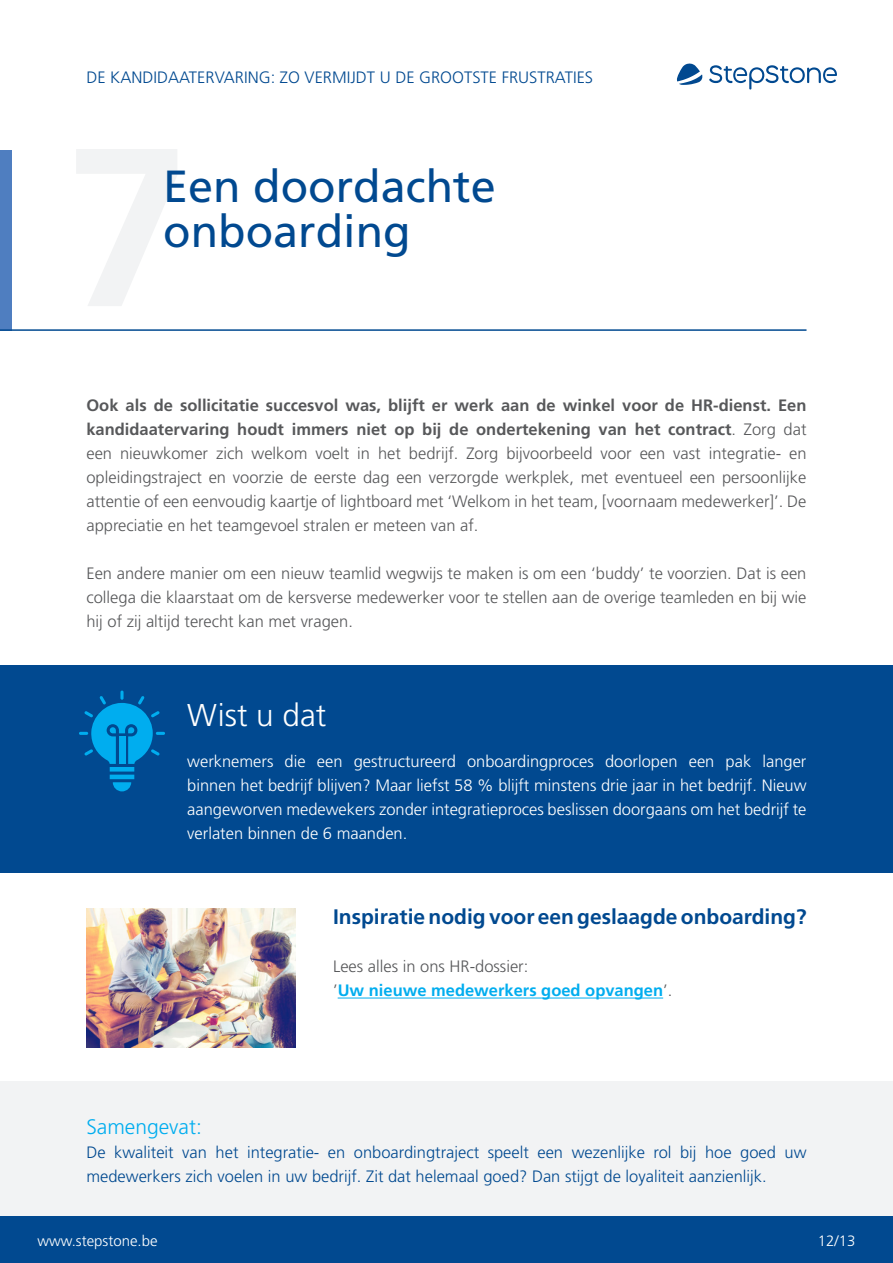
<style>
.page{position:relative;width:893px;height:1263px;background:#fff}
.page>*{position:absolute;margin:0;border:0;box-sizing:border-box;transform-origin:0 0}
.t1{font:45px "Frutiger LT Std";color:#014990}
.t2{font:300 31.5px "Frutiger LT Std";color:#fff}
.t3{font:700 21px "Frutiger LT Std";color:#014990}
.t4{font:300 21px "Frutiger LT Std";color:#00adef}
.t5{font:300 16.5px/24px "Frutiger LT Std";color:#57585a;text-align:justify}
.t6{font:300 16.5px/24px "Frutiger LT Std";color:#fff;text-align:justify}
.t7{font:300 16.5px/24px "Frutiger LT Std";color:#014990}
.t8{font:700 16.5px "Frutiger LT Std";color:#00adef}
.t9{font:300 15px "Frutiger LT Std";color:#fff}
.s1{font-weight:700}
.s2{font-weight:300;color:#57585a}
</style>
<div class="page">
<svg style="left:677px;top:63px;width:26px;height:22px"></svg>
<svg style="left:709px;top:65px;width:128px;height:25px"></svg>
<div style="left:0;top:1216px;width:893px;height:47px;background:#014990"></div>
<div style="left:0;top:151px;width:12px;height:180px;background:#4f7ec0"></div>
<hr style="left:0;top:329px;width:806px;height:2px;background:#014990">
<div style="left:0;top:665px;width:893px;height:208px;background:#014990"></div>
<svg style="left:120px;top:690px;width:4px;height:10px"></svg>
<hr style="left:110px;top:775px;width:24px;height:4px;background:#00adef">
<hr style="left:110px;top:767px;width:24px;height:4px;background:#00adef">
<svg style="left:113px;top:782px;width:18px;height:9px"></svg>
<svg style="left:79px;top:696px;width:86px;height:68px"></svg>
<div style="left:119px;top:736px;width:6px;height:28px;background:#00adef"></div>
<div style="left:0;top:1081px;width:893px;height:135px;background:#f2f3f4"></div>
<hr style="left:338px;top:997px;width:325px;height:1px;background:#00adef">
<img style="left:86px;top:909px;width:210px;height:139px">
<p class="t7" style="left:86px;top:66px;width:508px">DE KANDIDAATERVARING: ZO VERMIJDT U DE GROOTSTE FRUSTRATIES</p>
<p class="t1" style="left:163px;top:160px;width:334px">Een doordachte</p>
<p class="t1" style="left:163px;top:205px;width:249px">onboarding</p>
<p class="t5" style="left:86px;top:393px;width:722px"><span class="s1">Ook als de sollicitatie succesvol was, blijft er werk aan de winkel voor de HR-dienst. Een kandidaatervaring houdt immers niet op bij de ondertekening van het contract</span>. Zorg dat een nieuwkomer zich welkom voelt in het bedrijf. Zorg bijvoorbeeld voor een vast integratie- en opleidingstraject en voorzie de eerste dag een verzorgde werkplek, met eventueel een persoonlijke attentie of een eenvoudig kaartje of lightboard met ‘Welkom in het team, [voornaam medewerker]’. De appreciatie en het teamgevoel stralen er meteen van af.</p>
<p class="t5" style="left:86px;top:561px;width:722px">Een andere manier om een nieuw teamlid wegwijs te maken is om een ‘buddy’ te voorzien. Dat is een collega die klaarstaat om de kersverse medewerker voor te stellen aan de overige teamleden en bij wie hij of zij altijd terecht kan met vragen.</p>
<p class="t2" style="left:187px;top:697px;width:141px">Wist u dat</p>
<p class="t6" style="left:187px;top:750px;width:621px">werknemers die een gestructureerd onboardingproces doorlopen een pak langer binnen het bedrijf blijven? Maar liefst 58 % blijft minstens drie jaar in het bedrijf. Nieuw aangeworven medewekers zonder integratieproces beslissen doorgaans om het bedrijf te verlaten binnen de 6 maanden.</p>
<p class="t3" style="left:333px;top:905px;width:475px">Inspiratie nodig voor een geslaagde onboarding?</p>
<p class="t5" style="left:333px;top:955px;width:197px">Lees alles in ons HR-dossier:</p>
<p class="t8" style="left:333px;top:981px;width:341px"><span class="s2">’</span>Uw nieuwe medewerkers goed opvangen<span class="s2">’.</span></p>
<p class="t4" style="left:86px;top:1115px;width:117px">Samengevat:</p>
<p class="t7" style="left:86px;top:1141px;width:721px">De kwaliteit van het integratie- en onboardingtraject speelt een wezenlijke rol bij hoe goed uw medewerkers zich voelen in uw bedrijf. Zit dat helemaal goed? Dan stijgt de loyaliteit aanzienlijk.</p>
<p class="t9" style="left:38px;top:1232px;width:122px">www.stepstone.be</p>
<p class="t9" style="left:818px;top:1232px;width:39px">12/13</p>
</div>
